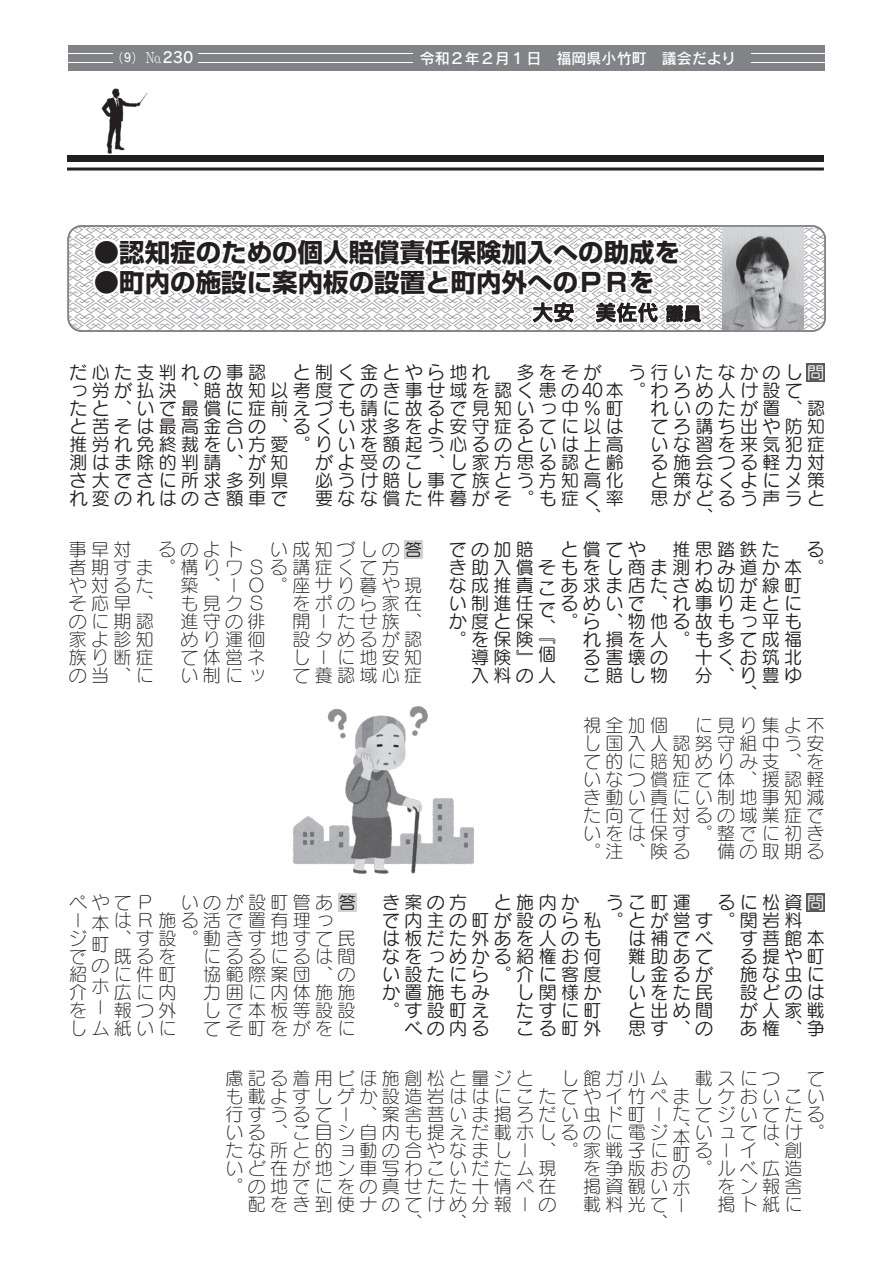
<style>
.page{position:relative;width:893px;height:1263px;background:#fff}
.page>*{position:absolute;margin:0;border:0;box-sizing:border-box;transform-origin:0 0}
.t1{font:700 25.5px "Shin Go Pro";color:#231f20}
.t2{font:21px "Rodin Pro DB";color:#231f20}
.t3{font:18px/18px "Seurat Pro M";color:#231f20}
.t4{font:18px/18px "Seurat Pro L";color:#231f20}
.t5{font:18px "Rodin Pro DB";color:#231f20}
.t6{font:17.25px "Seurat Pro M";color:#fff}
.t7{font:17.25px "Seurat Pro M";color:#231f20}
.t8{font:15px "Rodin Pro DB";color:#fff}
.t9{font:12px "Rodin Pro M";color:#fff;scale:.85 1}
.s1{font-family:"Rodin Pro DB"}
.s2{font-family:"Ryumin Pr 6 N";font-weight:300}
</style>
<div class="page">
<img style="left:292px;top:706px;width:182px;height:168px">
<div style="left:806px;top:363px;width:19px;height:19px;background:#57585a"></div>
<div style="left:806px;top:893px;width:19px;height:19px;background:#57585a"></div>
<div style="left:404px;top:540px;width:19px;height:18px;background:#d1d2d4"></div>
<div style="left:338px;top:893px;width:19px;height:19px;background:#d1d2d4"></div>
<div style="left:67px;top:155px;width:757px;height:7px;background:#231f20"></div>
<hr style="left:67px;top:168px;width:757px;height:3px;background:#231f20">
<div style="left:68px;top:63px;width:757px;height:7px;background:#818386"></div>
<div style="left:68px;top:54px;width:757px;height:8px;background:#818386"></div>
<div style="left:68px;top:45px;width:757px;height:8px;background:#818386"></div>
<div style="left:113px;top:46px;width:84px;height:23px;background:#818386"></div>
<div style="left:413px;top:46px;width:338px;height:23px;background:#818386"></div>
<img style="left:101px;top:88px;width:47px;height:66px">
<svg style="left:68px;top:226px;width:757px;height:105px"></svg>
<div style="left:93px;top:238px;width:27px;height:27px;border:4px solid #fff;border-radius:50%"></div>
<div style="left:93px;top:268px;width:27px;height:27px;border:4px solid #fff;border-radius:50%"></div>
<svg style="left:115px;top:228px;width:592px;height:101px"></svg>
<img style="left:723px;top:228px;width:81px;height:101px">
<div style="left:67px;top:225px;width:759px;height:107px;border:2px solid #808285;border-radius:13px"></div>
<p class="t9" style="left:119px;top:49px;width:22px"><span class="s1">9</span>( )</p>
<p class="t8" style="left:146px;top:48px;width:64px"><span class="s2">No.</span>230　</p>
<p class="t8" style="left:420px;top:48px;width:318px">令和２年２月１日　福岡県小竹町　議会だより</p>
<h1 class="t1" style="left:94px;top:232px;width:588px">●認知症のための個人賠償責任保険加入への助成を</h1>
<h1 class="t1" style="left:94px;top:262px;width:562px">●町内の施設に案内板の設置と町内外へのＰＲを</h1>
<p class="t5" style="left:666px;top:302px;width:37px">議員</p>
<p class="t2" style="left:532px;top:299px;width:127px">大安　美佐代</p>
<p class="t3" style="left:69px;top:363px;width:463px">だ心た支判れの事認　と制く<br>っ労が払決、賠故知以考度てのき事せ域を認く</p>
<p class="t3" style="left:69px;top:408px;width:262px;line-height:36px">と苦そは最高金合の、るく測はま除的判請、が知</p>
<p class="t3" style="left:69px;top:471px;width:220px">さ大でさに所求多列県れ変のれはのさ額車で</p>
<p class="t3" style="left:360px;top:363px;width:465px">金とやら地れ　多をそが　う行いたなかのし問</p>
<p class="t3" style="left:539px;top:381px;width:289px">患の40本。わろめ人け設て　</p>
<p class="t3" style="left:69px;top:399px;width:555px">たと、いで最償に症前えづも請に故るで見知いっ中％町</p>
<p class="t3" style="left:338px;top:417px;width:287px">い求多をよ安守症るてに以は</p>
<p class="t3" style="left:69px;top:435px;width:555px">推労れ免終裁をい方愛。りいを額起う心るのといは上高</p>
<p class="t3" style="left:315px;top:453px;width:309px">がよ受のこ、し家方思る認と齢</p>
<p class="t3" style="left:315px;top:471px;width:309px">必うけ賠し事て族とう方知高化</p>
<p class="t3" style="left:606px;top:489px;width:19px">率</p>
<p class="t6" style="left:807px;top:361px;width:19px">問</p>
<p class="t3" style="left:651px;top:399px;width:175px">れいのたが置、認</p>
<p class="t3" style="left:651px;top:417px;width:175px">てろ講ち出や防知</p>
<p class="t3" style="left:651px;top:435px;width:175px">いな習を来気犯症</p>
<p class="t3" style="left:651px;top:453px;width:175px">る施会つる軽カ対</p>
<p class="t3" style="left:651px;top:471px;width:83px">と策なく</p>
<p class="t3" style="left:651px;top:489px;width:174px">思がどるう声ラと</p>
<p class="t3" style="left:695px;top:507px;width:18px">、</p>
<p class="t3" style="left:740px;top:471px;width:86px">よにメ策</p>
<p class="t3" style="left:315px;top:489px;width:284px">要なな償た件暮がそ。も症く</p>
<p class="t3" style="left:584px;top:507px;width:18px">、</p>
<p class="t4" style="left:69px;top:539px;width:354px">事早対　るのよト　い成知づしの答者期すま。構りワＳる講症く<br>や対るた<br>そ応早、<br>のに期認<br>家よ診知<br>族り断症<br>の当、に</p>
<p class="t7" style="left:405px;top:538px;width:19px">答</p>
<p class="t4" style="left:359px;top:557px;width:66px">て方　</p>
<p class="t4" style="left:292px;top:575px;width:130px;text-indent:-45px">Ｏ。座サり暮や現をポのら家在開ー<br>設タめるが認しー<br>て養認域心症</p>
<p class="t4" style="left:181px;top:575px;width:86px">築、ー<br>も見クＳ進守の徘めり運徊て体営ネい制にッ</p>
<p class="t4" style="left:337px;top:602px;width:85px;line-height:36px">たせ族、に地安知</p>
<p class="t3" style="left:449px;top:539px;width:376px">での加賠　と償てや　推思踏鉄た　るき助入償そもをし商ま測わみ道か本。な成推責<br>い制進任<br>か度と保</p>
<p class="t3" style="left:471px;top:647px;width:86px">導険』<br>入料の人</p>
<p class="t3" style="left:561px;top:575px;width:242px">あ求ま店たさぬ切が線町るめいで、れ事り走とに</p>
<p class="t3" style="left:583px;top:629px;width:220px">れ損を人。も多て成福る害壊の<br>こ賠し物</p>
<p class="t3" style="left:538px;top:577px;width:19px;line-height:21px">こで</p>
<p class="t3" style="left:561px;top:611px;width:242px">。ら、物他る故もっ平も</p>
<p class="t3" style="left:538px;top:617px;width:18px">、</p>
<p class="t3" style="left:538px;top:626px;width:19px">『</p>
<p class="t3" style="left:449px;top:629px;width:86px">。を保険</p>
<p class="t3" style="left:538px;top:644px;width:18px">個</p>
<p class="t3" style="left:695px;top:647px;width:38px">十く</p>
<p class="t3" style="left:695px;top:665px;width:108px">分、り豊ゆ</p>
<p class="t3" style="left:739px;top:683px;width:18px">、</p>
<p class="t3" style="left:739px;top:647px;width:63px">お筑北</p>
<p class="t4" style="left:583px;top:716px;width:242px;text-align:right">視全加個　に見り集よ不し国入人認努守組中う安て的に賠知めりみ支、をいなつ償症て体、援認軽き動い責にい制地事知減た向て任対るの域業症でいをは保す。整でに初き備の取期る</p>
<p class="t4" style="left:583px;top:842px;width:108px">。注、険る</p>
<p class="t4" style="left:69px;top:892px;width:287px">ペやてＰ　いのが設町管あ答ー<br>ジ<br>で<br>紹<br>介<br>を<br>しム紙いに</p>
<p class="t7" style="left:339px;top:891px;width:19px">答</p>
<p class="t4" style="left:114px;top:901px;width:245px;line-height:36px;text-align:right">はＲ施る活で置有理っ　にるるにるは間</p>
<p class="t4" style="left:203px;top:964px;width:153px;text-align:justify">協範際案団、の力囲に内体施施しで本板等設設てそ町をがをに</p>
<p class="t4" style="left:92px;top:912px;width:19px;line-height:21px;text-align:justify">本町のホー</p>
<p class="t4" style="left:114px;top:928px;width:242px">、す設。動きす地すて民</p>
<p class="t4" style="left:114px;top:946px;width:63px;text-align:justify">既るをに件町広に内報つ外</p>
<p class="t3" style="left:382px;top:892px;width:446px">き案の方　と施内か　うこ町運　るに松資問で内主の町が設のら私。とが営す。関岩料　は板だた外あを人のも<br>なをっめかる紹権お何<br>い設たにら。介に客度<br>か置施もみ</p>
<p class="t3" style="left:404px;top:1018px;width:85px">べの内る</p>
<p class="t6" style="left:807px;top:891px;width:19px">問</p>
<p class="t3" style="left:628px;top:928px;width:87px;text-align:justify">は補でべ難助あてし金るがいをた民と出め間思す、の</p>
<p class="t3" style="left:740px;top:928px;width:86px;text-align:justify">す菩館本る提や町施な虫に設どのはが人家戦あ権、争</p>
<p class="t3" style="left:516px;top:982px;width:86px;text-align:justify">し関様かたすに町こる町外</p>
<p class="t3" style="left:382px;top:1000px;width:108px">。す設町え</p>
<p class="t4" style="left:225px;top:1060px;width:443px;line-height:36px">慮記る着用ビほ施創松と量ジと　し館ガ小ム行すうるてー</p>
<p class="t4" style="left:225px;top:1123px;width:444px">いる、こ目シ自内も提えだ載ホしるのに電ジたな所と的ョ動の合やなましー<br>いど在が地ン車写わこいだたム現</p>
<p class="t4" style="left:248px;top:1195px;width:279px">配をき到使ナのてけめ分報ー</p>
<p class="t4" style="left:695px;top:1069px;width:130px">載スにつ　て</p>
<p class="t4" style="left:225px;top:1087px;width:600px">も載よすしゲか設造岩ははにこたてやイ竹ペましケおいこい</p>
<p class="t4" style="left:673px;top:1105px;width:152px">たてジいてたる</p>
<p class="t4" style="left:695px;top:1123px;width:130px">いュてはけ。</p>
<p class="t4" style="left:695px;top:1141px;width:33px">るー</p>
<p class="t4" style="left:717px;top:1177px;width:86px">をン報舎掲ト紙に</p>
<p class="t4" style="left:360px;top:1105px;width:302px">、案舎菩いま掲ろだい虫ド町ー</p>
<p class="t4" style="left:673px;top:1120px;width:18px">、</p>
<p class="t4" style="left:673px;top:1128px;width:19px">本</p>
<p class="t4" style="left:673px;top:1145px;width:19px">町</p>
<p class="t4" style="left:673px;top:1162px;width:19px">の</p>
<p class="t4" style="left:673px;top:1179px;width:19px">ホ</p>
<p class="t4" style="left:583px;top:1195px;width:100px">載料光てー</p>
<p class="t4" style="left:583px;top:1141px;width:86px;text-align:justify;text-indent:-45px">、。家戦子にを争版お掲資観い</p>
<p class="t4" style="left:650px;top:1213px;width:18px">、</p>
<p class="t4" style="left:740px;top:1141px;width:63px">イ、創</p>
<p class="t4" style="left:695px;top:1159px;width:108px">。ルベ広造</p>
<p class="t4" style="left:225px;top:1177px;width:332px">。の地でにをの真せたた十情ペ在</p>
<p class="t4" style="left:538px;top:1195px;width:19px">の</p>
<p class="t4" style="left:404px;top:1213px;width:18px">、</p>
<p class="t4" style="left:449px;top:1213px;width:18px">、</p>
</div>
